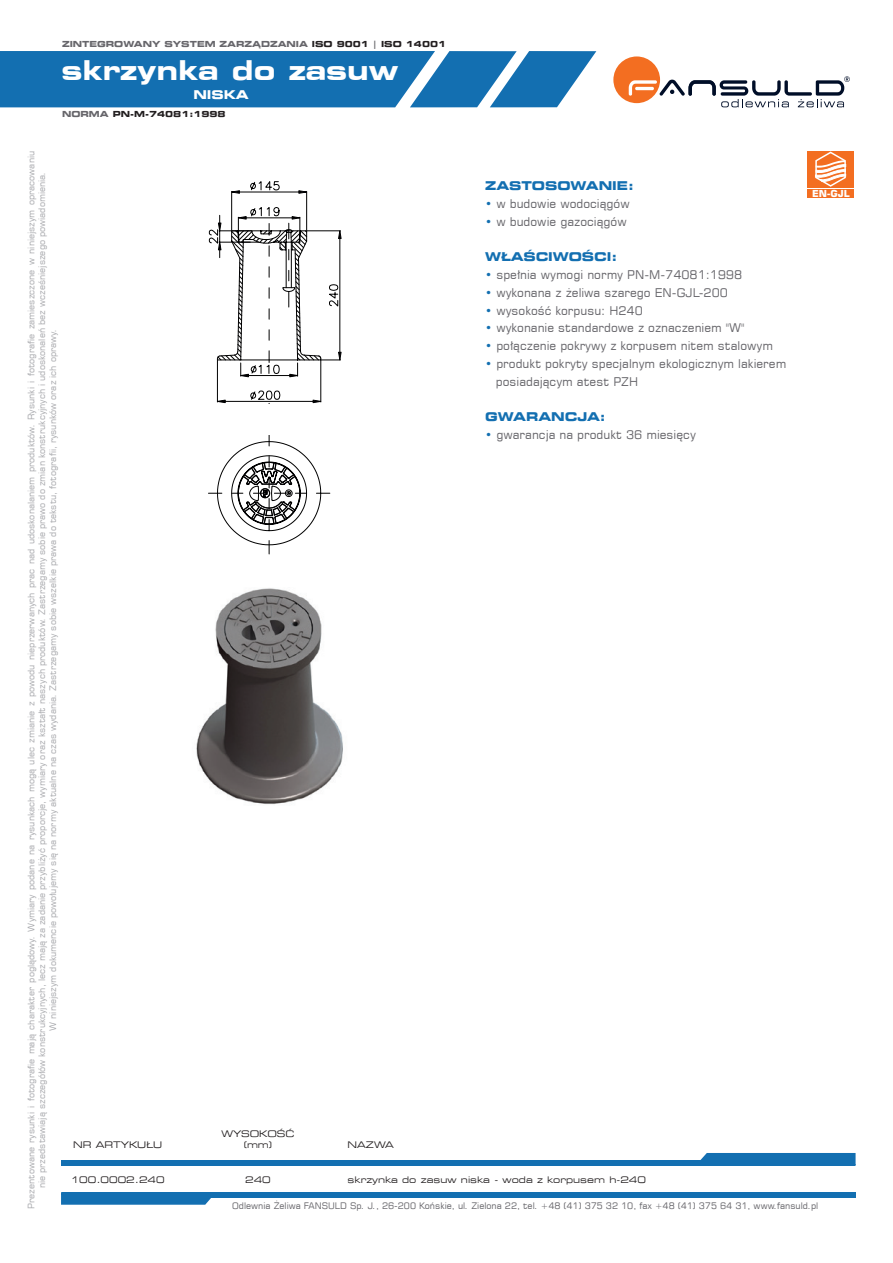
<style>
.page{position:relative;width:893px;height:1263px;background:#fff}
.page>*{position:absolute;margin:0;border:0;box-sizing:border-box;transform-origin:0 0}
.t1{font:700 27px "Square 721 Ex EU";color:#fff}
.t2{font:12px/17.7px "Square 721 EU";color:#67666b}
.t3{font:700 12px "Square 721 Ex EU";color:#136fb1}
.t4{font:700 12px "Square 721 Ex EU";color:#fff}
.t5{font:9px/10.8px "Square 721 EU";color:#a8a9ad;text-align:center}
.t6{font:9px "Square 721 EU";color:#67666b}
.t7{font:9px/10.8px "Square 721 Ex EU";color:#231f20;text-align:center}
.t8{font:700 9px "Square 721 PL";color:#fff}
.t9{font:700 8.25px "Square 721 Ex EU";color:#67666b}
.t10{font:700 8.25px "Square 721 Ex EU";color:#231f20}
.s1{color:#231f20}
.s2{color:#67666b}
.s3{color:#136fb1}
</style>
<div class="page">
<img style="left:196px;top:588px;width:147px;height:216px">
<svg style="left:613px;top:56px;width:237px;height:51px"></svg>
<svg style="left:0;top:51px;width:596px;height:56px;background:#2479b6"></svg>
<div style="left:61px;top:1160px;width:793px;height:5px;background:#136fb1"></div>
<div style="left:700px;top:1153px;width:155px;height:12px;background:#136fb1"></div>
<div style="left:62px;top:1192px;width:793px;height:6px;background:#136fb1"></div>
<svg style="left:61px;top:1192px;width:150px;height:13px"></svg>
<svg style="left:209px;top:182px;width:132px;height:222px"></svg>
<svg style="left:208px;top:436px;width:122px;height:118px"></svg>
<div style="left:807px;top:151px;width:47px;height:36px;background:#f36e21"></div>
<div style="left:807px;top:189px;width:47px;height:9px;background:#f36e21"></div>
<svg style="left:814px;top:151px;width:33px;height:37px"></svg>
<p class="t9" style="left:62px;top:39px;width:386px">ZINTEGROWANY SYSTEM ZARZĄDZANIA <span class="s1">ISO 9001</span> | <span class="s1">ISO 14001</span></p>
<h1 class="t1" style="left:61px;top:54px;width:339px">skrzynka do zasuw</h1>
<h2 class="t4" style="left:193px;top:87px;width:57px">NISKA</h2>
<p class="t10" style="left:62px;top:109px;width:165px"><span class="s2">NORMA</span> PN-M-74081:1998</p>
<p class="t5" style="left:26px;top:1209px;width:1059px;rotate:-90deg">Prezentowane rysunki i fotografie mają charakter poglądowy. Wymiary podane na rysunkach mogą ulec zmianie z powodu nieprzerwanych prac nad udoskonalaniem produktów. Rysunki i fotografie zamieszczone w niniejszym opracowaniu nie przedstawiają szczegółów konstrukcyjnych, lecz mają za zadanie przybliżyć proporcje, wymiary oraz kształt naszych produktów. Zastrzegamy sobie prawo do zmian konstrukcyjnych i udoskonaleń bez wcześniejszego powiadomienia.<br>W niniejszym dokumencie powołujemy się na normy aktualne na czas wydania. Zastrzegamy sobie wszelkie prawa do tekstu, fotografii, rysunków oraz ich oprawy.</p>
<h2 class="t3" style="left:485px;top:179px;width:150px">ZASTOSOWANIE:</h2>
<h2 class="t2" style="left:485px;top:195px;width:146px"><span class="s3">•</span> w budowie wodociągów</h2>
<h2 class="t2" style="left:485px;top:212px;width:143px"><span class="s3">•</span> w budowie gazociągów</h2>
<h2 class="t3" style="left:485px;top:250px;width:133px">WŁAŚCIWOŚCI:</h2>
<h2 class="t2" style="left:485px;top:266px;width:259px"><span class="s3">•</span> spełnia wymogi normy PN-M-74081:1998</h2>
<h2 class="t2" style="left:485px;top:283px;width:244px"><span class="s3">•</span> wykonana z żeliwa szarego EN-GJL-200</h2>
<h2 class="t2" style="left:485px;top:301px;width:159px"><span class="s3">•</span> wysokość korpusu: H240</h2>
<h2 class="t2" style="left:485px;top:319px;width:261px"><span class="s3">•</span> wykonanie standardowe z oznaczeniem "W"</h2>
<h2 class="t2" style="left:485px;top:337px;width:289px"><span class="s3">•</span> połączenie pokrywy z korpusem nitem stalowym</h2>
<h2 class="t2" style="left:496px;top:354px;width:292px;text-indent:-11px"><span class="s3">•</span> produkt pokryty specjalnym ekologicznym lakierem posiadającym atest PZH</h2>
<h2 class="t3" style="left:485px;top:409px;width:122px">GWARANCJA:</h2>
<h2 class="t2" style="left:485px;top:425px;width:212px"><span class="s3">•</span> gwarancja na produkt 36 miesięcy</h2>
<p class="t8" style="left:812px;top:188px;width:39px">EN-GJL</p>
<p class="t7" style="left:73px;top:1139px;width:90px">NR ARTYKUŁU</p>
<p class="t7" style="left:222px;top:1129px;width:74px">WYSOKOŚĆ (mm)</p>
<p class="t7" style="left:348px;top:1139px;width:48px">NAZWA</p>
<p class="t7" style="left:71px;top:1174px;width:95px">100.0002.240</p>
<p class="t7" style="left:245px;top:1174px;width:27px">240</p>
<p class="t7" style="left:348px;top:1174px;width:300px">skrzynka do zasuw niska - woda z korpusem h-240</p>
<p class="t6" style="left:232px;top:1200px;width:588px">Odlewnia Żeliwa FANSULD Sp. J., 26-200 Końskie, ul. Zielona 22, tel. +48 (41) 375 32 10, fax +48 (41) 375 64 31, www.fansuld.pl</p>
</div>
